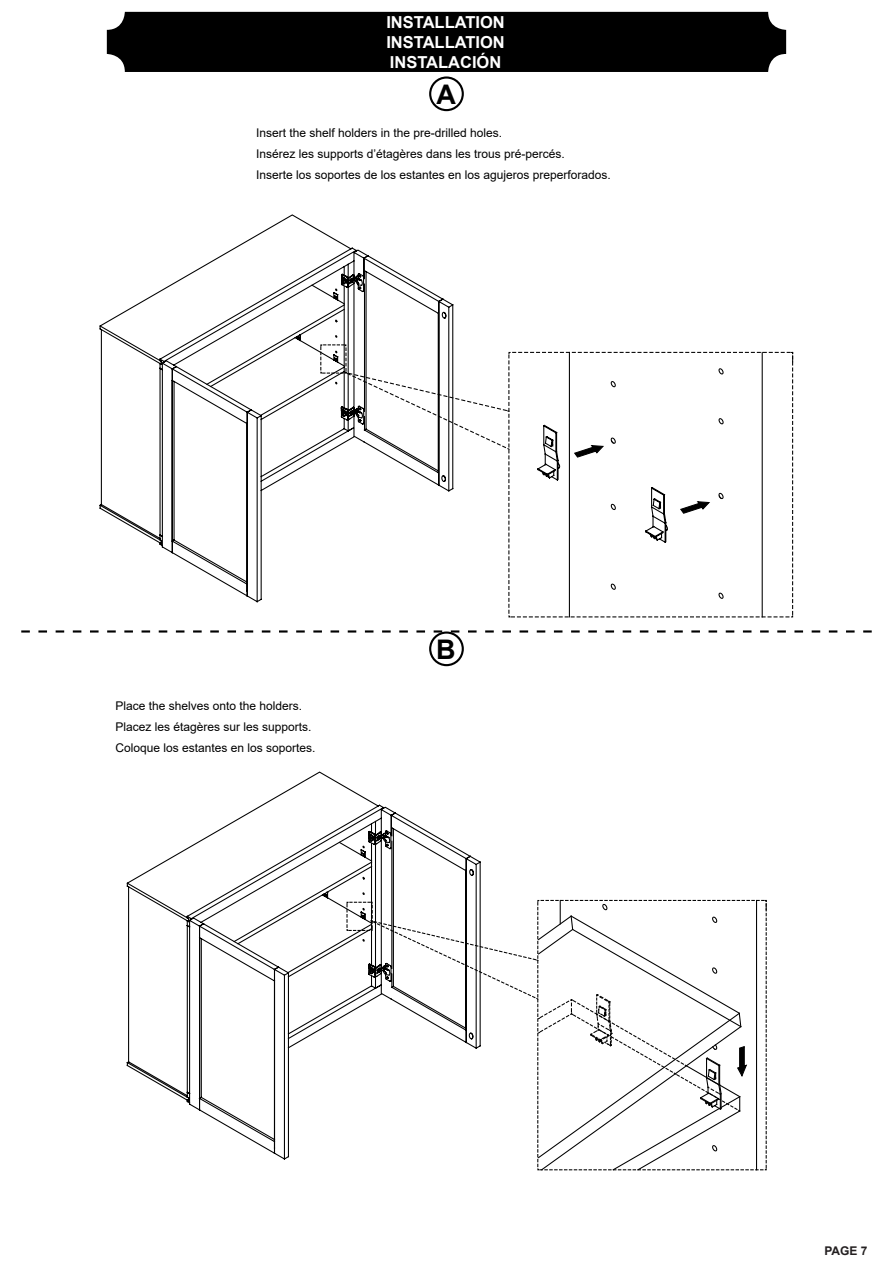
<style>
.page{position:relative;width:893px;height:1263px;background:#fff}
.page>*{position:absolute;margin:0;border:0;box-sizing:border-box;transform-origin:0 0}
.t1{font:700 27px "Arial";color:#000}
.t2{font:700 16.5px "Arial";color:#fff}
.t3{font:12px "Arial";color:#000}
.t4{font:700 12px "Arial";color:#231f20}
</style>
<div class="page">
<div style="left:107px;top:12px;width:679px;height:60px;background:#000;border-radius:18px"></div>
<div style="left:429px;top:76px;width:35px;height:35px;border:2px solid #000;border-radius:50%"></div>
<svg style="left:21px;top:630px;width:851px;height:2px"></svg>
<div style="left:429px;top:631px;width:35px;height:35px;border:2px solid #000;border-radius:50%"></div>
<svg style="left:99px;top:214px;width:298px;height:389px"></svg>
<svg style="left:205px;top:277px;width:115px;height:206px"></svg>
<svg style="left:320px;top:272px;width:474px;height:346px"></svg>
<svg style="left:126px;top:771px;width:298px;height:389px"></svg>
<svg style="left:233px;top:834px;width:113px;height:278px"></svg>
<svg style="left:346px;top:829px;width:421px;height:342px"></svg>
<p class="t2" style="left:386px;top:11px;width:120px">INSTALLATION</p>
<p class="t2" style="left:386px;top:30px;width:120px">INSTALLATION</p>
<p class="t2" style="left:390px;top:50px;width:113px">INSTALACIÓN</p>
<p class="t1" style="left:437px;top:75px;width:21px">A</p>
<p class="t3" style="left:256px;top:125px;width:248px">Insert the shelf holders in the pre-drilled holes.</p>
<p class="t3" style="left:256px;top:145px;width:310px">Insérez les supports d’étagères dans les trous pré-percés.</p>
<p class="t3" style="left:256px;top:166px;width:356px">Inserte los soportes de los estantes en los agujeros preperforados.</p>
<p class="t3" style="left:115px;top:698px;width:188px">Place the shelves onto the holders.</p>
<p class="t3" style="left:115px;top:719px;width:198px">Placez les étagères sur les supports.</p>
<p class="t3" style="left:115px;top:739px;width:202px">Coloque los estantes en los soportes.</p>
<p class="t1" style="left:436px;top:630px;width:21px">B</p>
<p class="t4" style="left:824px;top:1242px;width:45px">PAGE 7</p>
</div>
